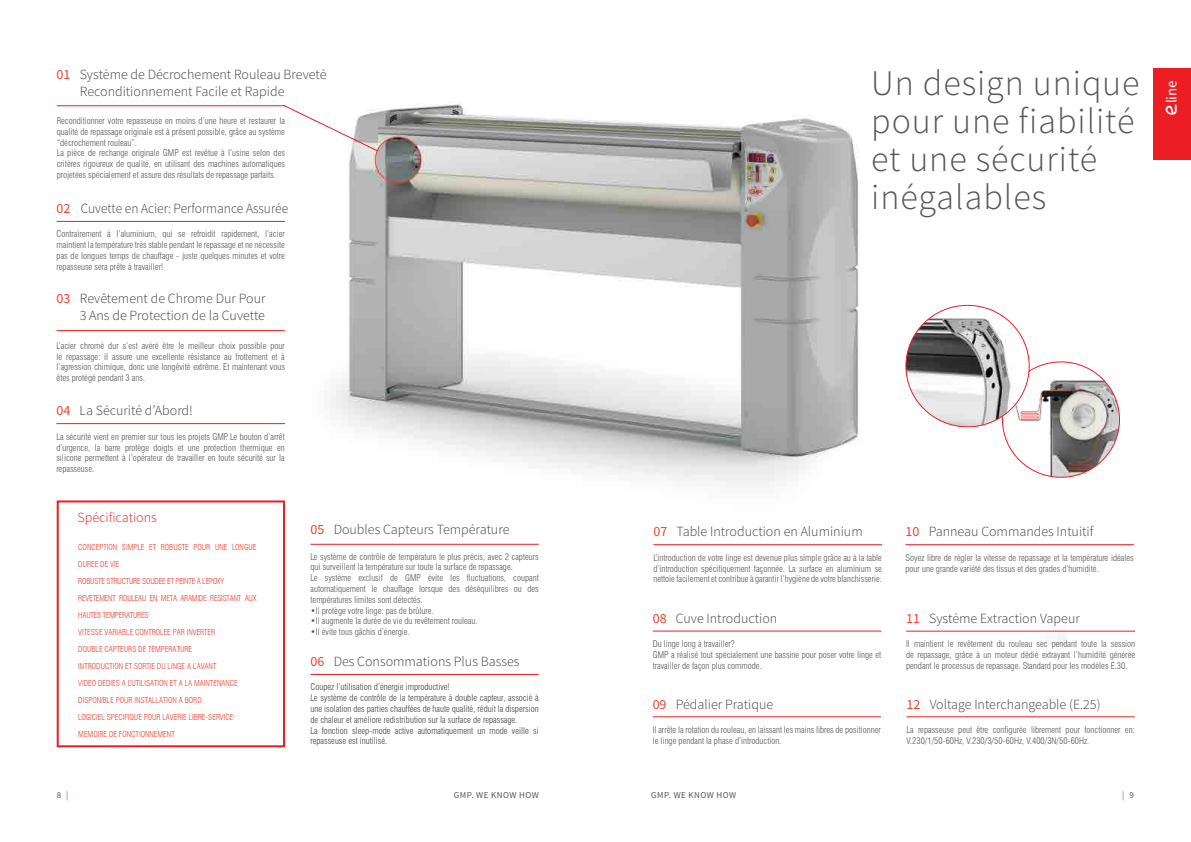
<style>
.page{position:relative;width:1191px;height:842px;background:#fff}
.page>*{position:absolute;margin:0;border:0;box-sizing:border-box;transform-origin:0 0}
.t1{font:300 36px/38px "Source Sans Pro";letter-spacing:.025em;color:#565659}
.t2{font:14.9px "Source Sans Pro";color:#fff}
.t3{font:300 14px/17px "Source Sans Pro";color:#414042;text-align:right}
.t4{font:300 14px "Source Sans Pro";color:#414042;scale:.96 1}
.t5{font:300 14px "Source Sans Pro";color:#ed1d24}
.t6{font:300 condensed 9px/10.8px "Swiss 721 BT";color:#565659}
.t7{font:300 condensed 9px/10.8px "Swiss 721 BT";color:#414042}
.t8{font:9px "Source Sans Pro";letter-spacing:.05em;color:#565659}
.t9{font:9px "Source Sans Pro";color:#ef4130}
.t10{font:300 condensed 8px/17px "Swiss 721 BT";color:#ef4130}
.s1{font-weight:400;color:#ef4130}
.s2{color:#ef4130}
.s3{color:#565659}
</style>
<div class="page">
<img style="left:310px;top:102px;width:756px;height:542px">
<div style="left:1002px;top:362px;width:117px;height:115px;background:#fff;border-radius:50%"></div>
<img style="left:1005px;top:379px;width:114px;height:98px">
<img style="left:906px;top:305px;width:123px;height:122px">
<hr style="left:906px;top:631px;width:229px;height:1px;background:#ed1d24">
<hr style="left:652px;top:716px;width:229px;height:1px;background:#ed1d24">
<hr style="left:57px;top:221px;width:228px;height:1px;background:#ed1d24">
<hr style="left:57px;top:330px;width:228px;height:1px;background:#ed1d24">
<hr style="left:310px;top:674px;width:229px;height:1px;background:#ed1d24">
<hr style="left:310px;top:544px;width:229px;height:1px;background:#ed1d24">
<hr style="left:652px;top:631px;width:229px;height:1px;background:#ed1d24">
<hr style="left:653px;top:544px;width:229px;height:1px;background:#ed1d24">
<hr style="left:905px;top:544px;width:229px;height:1px;background:#ed1d24">
<hr style="left:56px;top:423px;width:229px;height:1px;background:#ed1d24">
<hr style="left:906px;top:716px;width:228px;height:1px;background:#ed1d24">
<div style="left:57px;top:500px;width:228px;height:247px;border:2px solid #ed1d24"></div>
<hr style="left:57px;top:105px;width:228px;height:1px;background:#ed1d24">
<svg style="left:283px;top:105px;width:95px;height:47px"></svg>
<div style="left:1153px;top:68px;width:38px;height:91px;background:#ed1d24"></div>
<svg style="left:1165px;top:104px;width:11px;height:11px"></svg>
<h3 class="t3" style="left:80px;top:65px;width:248px;text-align:left;text-indent:-23px"><span class="s1">01</span> Système de Décrochement Rouleau Breveté<br>Reconditionnement Facile et Rapide</h3>
<p class="t6" style="left:57px;top:115px;width:230px">Reconditionner votre repasseuse en moins d’une heure et restaurer la qualité de repassage originale est à présent possible, grâce au système “décrochement rouleau”.<br>La pièce de rechange originale GMP est revêtue à l’usine selon des critères rigoureux de qualité, en utilisant des machines automatiques projetées spécialement et assure des résultats de repassage parfaits.</p>
<h3 class="t4" style="left:57px;top:200px;width:243px"><span class="s1">02</span> Cuvette en Acier: Performance Assurée</h3>
<p class="t6" style="left:57px;top:229px;width:230px;text-align:justify">Contrairement à l’aluminium, qui se refroidit rapidement, l’acier maintient la température très stable pendant le repassage et ne nécessite pas de longues temps de chauffage - juste quelques minutes et votre repasseuse sera prête à travailler!</p>
<h3 class="t3" style="left:57px;top:290px;width:210px"><span class="s1">03</span> Revêtement de Chrome Dur Pour<br>3 Ans de Protection de la Cuvette</h3>
<p class="t6" style="left:57px;top:340px;width:230px;text-align:justify">L’acier chromé dur s’est avéré être le meilleur choix possible pour le repassage: il assure une excellente résistance au frottement et à l’agression chimique, donc une longévité extrême. Et maintenant vous êtes protégé pendant 3 ans.</p>
<h3 class="t3" style="left:56px;top:402px;width:138px"><span class="s1">04</span> La Sécurité d’Abord!</h3>
<p class="t6" style="left:56px;top:431px;width:230px;text-align:justify">La sécurité vient en premier sur tous les projets GMP. Le bouton d’arrêt d’urgence, la barre protège doigts et une protection thermique en silicone permettent à l’opérateur de travailler en toute sécurité sur la repasseuse.</p>
<h3 class="t5" style="left:78px;top:508px;width:81px">Spécifications</h3>
<p class="t10" style="left:78px;top:539px;width:180px">CONCEPTION SIMPLE ET ROBUSTE POUR UNE LONGUE DUREE DE VIE<br>ROBUSTE STRUCTURE SOUDEE ET PEINTE A L’EPOXY REVETEMENT ROULEAU EN META ARAMIDE RESISTANT AUX HAUTES TEMPERATURES<br>VITESSE VARIABLE CONTROLEE PAR INVERTER<br>DOUBLE CAPTEURS DE TEMPERATURE<br>INTRODUCTION ET SORTIE DU LINGE A L’AVANT<br>VIDEO DEDIES A L’UTILISATION ET A LA MAINTENANCE DISPONIBLE POUR INSTALLATION A BORD<br>LOGICIEL SPECIFIQUE POUR LAVERIE LIBRE-SERVICE MEMOIRE DE FONCTIONNEMENT</p>
<h3 class="t3" style="left:310px;top:521px;width:200px"><span class="s1">05</span> Doubles Capteurs Température</h3>
<p class="t6" style="left:310px;top:551px;width:230px">Le système de contrôle de température le plus précis, avec 2 capteurs qui surveillent la température sur toute la surface de repassage.<br>Le système exclusif de GMP évite les fluctuations, coupant automatiquement le chauffage lorsque des déséquilibres ou des températures limites sont détectés.</p>
<p class="t6" style="left:310px;top:605px;width:125px">•Il protège votre linge: pas de brûlure.</p>
<p class="t6" style="left:310px;top:616px;width:168px">•Il augmente la durée de vie du revêtement rouleau.</p>
<p class="t6" style="left:310px;top:626px;width:101px">•Il évite tous gâchis d’énergie.</p>
<h3 class="t3" style="left:310px;top:653px;width:210px"><span class="s1">06</span> Des Consommations Plus Basses</h3>
<p class="t7" style="left:310px;top:682px;width:230px">Coupez l’utilisation d’énergie improductive!<br>Le système de contrôle de la température à double capteur, associé à une isolation des parties chauffées de haute qualité, réduit la dispersion de chaleur et améliore redistribution sur la surface de repassage.<br>La fonction sleep-mode active automatiquement un mode veille si repasseuse est inutilisé.</p>
<h1 class="t1" style="left:871px;top:64px;width:270px">Un design unique pour une fiabilité et une sécurité inégalables</h1>
<h3 class="t3" style="left:653px;top:523px;width:211px"><span class="s1">07</span> Table Introduction en Aluminium</h3>
<h3 class="t3" style="left:905px;top:523px;width:189px"><span class="s1">10</span> Panneau Commandes Intuitif</h3>
<p class="t6" style="left:653px;top:552px;width:230px;text-align:justify">L’introduction de votre linge est devenue plus simple grâce au à la table d’introduction spécifiquement façonnée. La surface en aluminium se nettoie facilement et contribue à garantir l’hygiène de votre blanchisserie.</p>
<p class="t6" style="left:905px;top:552px;width:230px">Soyez libre de régler la vitesse de repassage et la température idéales pour une grande variété des tissus et des grades d’humidité.</p>
<h3 class="t3" style="left:652px;top:610px;width:126px"><span class="s1">08</span> Cuve Introduction</h3>
<h3 class="t3" style="left:906px;top:610px;width:175px"><span class="s1">11</span> Système Extraction Vapeur</h3>
<p class="t6" style="left:652px;top:638px;width:230px">Du linge long à travailler?<br>GMP a réalisé tout spécialement une bassine pour poser votre linge et travailler de façon plus commode.</p>
<p class="t6" style="left:906px;top:638px;width:231px;text-align:justify">Il maintient le revêtement du rouleau sec pendant toute la session de repassage, grâce à un moteur dédié extrayant l’humidité générée pendant le processus de repassage. Standard pour les modèles E.30.</p>
<h3 class="t3" style="left:652px;top:695px;width:122px"><span class="s1">09</span> Pédalier Pratique</h3>
<h3 class="t3" style="left:906px;top:695px;width:196px"><span class="s1">12</span> Voltage Interchangeable (E.25)</h3>
<p class="t6" style="left:652px;top:724px;width:230px">Il arrête la rotation du rouleau, en laissant les mains libres de positionner le linge pendant la phase d’introduction.</p>
<p class="t6" style="left:906px;top:724px;width:230px">La repasseuse peut être configurée librement pour fonctionner en:<br>V.230/1/50-60Hz, V.230/3/50-60Hz, V.400/3N/50-60Hz.</p>
<p class="t8" style="left:57px;top:789px;width:13px">8 <span class="s2">|</span></p>
<p class="t8" style="left:454px;top:789px;width:86px">GMP. WE KNOW HOW</p>
<p class="t8" style="left:651px;top:789px;width:86px">GMP. WE KNOW HOW</p>
<p class="t9" style="left:1122px;top:789px;width:13px">| <span class="s3">9</span></p>
<h2 class="t2" style="left:1162px;top:103px;width:25px;rotate:-90deg">line</h2>
</div>
